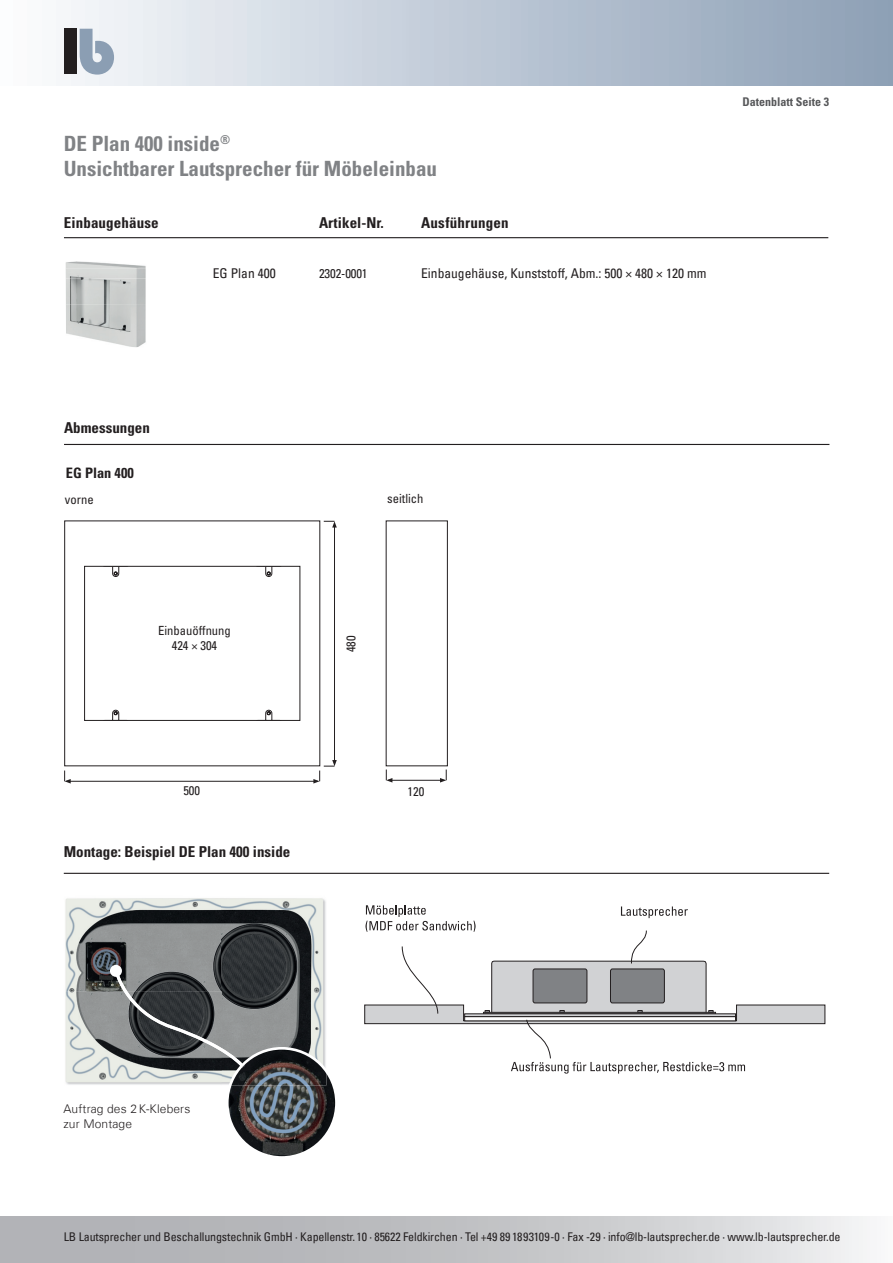
<style>
.page{position:relative;width:893px;height:1263px;background:#fff}
.page>*{position:absolute;margin:0;border:0;box-sizing:border-box;transform-origin:0 0}
.t1{font:700 condensed 21px/25.2px "Univers LT Std";color:#808285}
.t2{font:700 condensed 15px "Univers LT Std";color:#231f20}
.t3{font:700 condensed 14.4px "Univers LT Std";color:#231f20}
.t4{font:condensed 13.5px "Univers Com 57";color:#231f20}
.t5{font:condensed 12.75px "Univers Com 57";letter-spacing:-.01em;color:#231f20}
.t6{font:condensed 12.6px/15.6px "Univers Com 57";color:#231f20;text-align:center}
.t7{font:condensed 12px "Univers Com 57";letter-spacing:-.01em;color:#231f20}
.t8{font:300 12px/14.4px "Univers Com 45";letter-spacing:.01em;color:#231f20}
.t9{font:700 condensed 12px "Univers LT Std";color:#57585a}
</style>
<div class="page">
<div style="left:0;top:0;width:893px;height:85px;background:linear-gradient(to right,#fbfcfe,#8b9eb5)"></div>
<div style="left:64px;top:29px;width:13px;height:45px;background:#231f20"></div>
<svg style="left:80px;top:29px;width:34px;height:46px"></svg>
<svg style="left:0;top:1216px;width:867px;height:47px;background:#c4c5c8"></svg>
<hr style="left:64px;top:237px;width:764px;height:1px;background:#231f20">
<hr style="left:64px;top:444px;width:765px;height:1px;background:#231f20">
<svg style="left:323px;top:520px;width:125px;height:247px"></svg>
<svg style="left:64px;top:520px;width:257px;height:247px"></svg>
<hr style="left:66px;top:781px;width:252px;height:1px;background:#231f20">
<svg style="left:64px;top:770px;width:7px;height:13px"></svg>
<hr style="left:334px;top:523px;width:1px;height:241px;background:#231f20">
<svg style="left:313px;top:760px;width:24px;height:23px"></svg>
<svg style="left:324px;top:521px;width:13px;height:6px"></svg>
<hr style="left:388px;top:780px;width:56px;height:1px;background:#231f20">
<svg style="left:386px;top:769px;width:6px;height:13px"></svg>
<svg style="left:440px;top:769px;width:7px;height:13px"></svg>
<img style="left:66px;top:261px;width:80px;height:86px">
<img style="left:66px;top:268px;width:80px;height:10px">
<hr style="left:64px;top:873px;width:765px;height:1px;background:#231f20">
<img style="left:65px;top:898px;width:261px;height:187px">
<svg style="left:364px;top:905px;width:461px;height:168px"></svg>
<div style="left:110px;top:965px;width:12px;height:12px;background:#fff;border-radius:50%"></div>
<img style="left:230px;top:1085px;width:104px;height:70px">
<img style="left:230px;top:1048px;width:97px;height:37px">
<svg style="left:114px;top:970px;width:131px;height:98px;background:#595c5e"></svg>
<div style="left:226px;top:1047px;width:112px;height:112px;border:3px solid #fff;border-radius:50%"></div>
<h1 class="t1" style="left:64px;top:131px;width:375px">DE Plan 400 inside<sup>®<br></sup>Unsichtbarer Lautsprecher für Möbeleinbau</h1>
<p class="t2" style="left:64px;top:213px;width:96px">Einbaugehäuse</p>
<p class="t2" style="left:319px;top:213px;width:66px">Artikel-Nr.</p>
<p class="t2" style="left:421px;top:213px;width:89px">Ausführungen</p>
<p class="t4" style="left:213px;top:265px;width:64px">EG Plan 400</p>
<p class="t5" style="left:319px;top:266px;width:50px">2302-0001</p>
<p class="t4" style="left:421px;top:265px;width:287px">Einbaugehäuse, Kunststoff, Abm.: 500 × 480 × 120 mm</p>
<p class="t9" style="left:742px;top:95px;width:88px">Datenblatt Seite 3</p>
<p class="t2" style="left:64px;top:418px;width:87px">Abmessungen</p>
<p class="t3" style="left:66px;top:465px;width:69px">EG Plan 400</p>
<p class="t6" style="left:65px;top:493px;width:30px">vorne</p>
<p class="t6" style="left:387px;top:492px;width:38px">seitlich</p>
<p class="t6" style="left:158px;top:623px;width:74px">Einbauöffnung<br>424 × 304</p>
<p class="t6" style="left:344px;top:652px;width:18px;rotate:-90deg">480</p>
<p class="t6" style="left:183px;top:784px;width:18px">500</p>
<p class="t6" style="left:408px;top:784px;width:18px">120</p>
<p class="t2" style="left:64px;top:842px;width:228px">Montage: Beispiel DE Plan 400 inside</p>
<p class="t8" style="left:64px;top:1102px;width:128px">Auftrag des 2 K-Klebers zur Montage</p>
<p class="t7" style="left:64px;top:1229px;width:778px">LB Lautsprecher und Beschallungstechnik GmbH · Kapellenstr. 10 · 85622 Feldkirchen · Tel +49 89 1893109-0 · Fax -29 · info@lb-lautsprecher.de · www.lb-lautsprecher.de</p>
</div>
